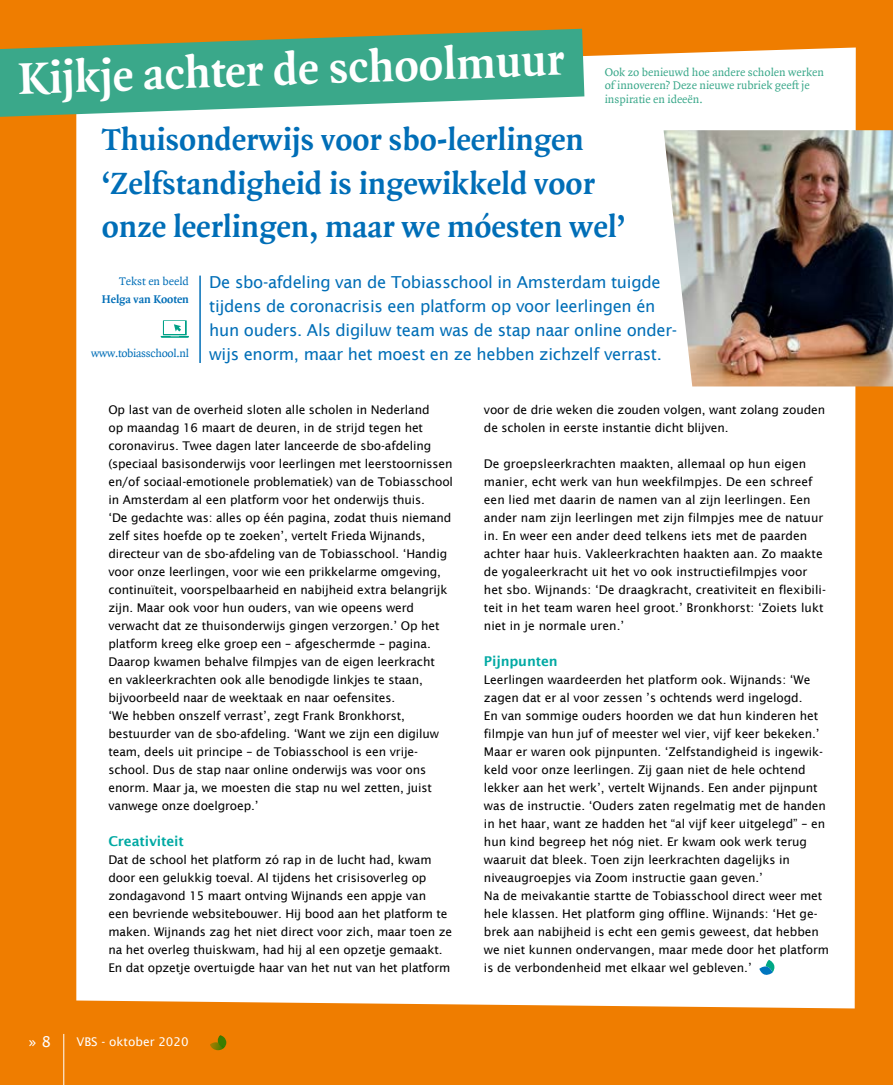
<style>
.page{position:relative;width:893px;height:1085px;background:#fff}
.page>*{position:absolute;margin:0;border:0;box-sizing:border-box;transform-origin:0 0}
.t1{font:700 47.55px "Quadraat";color:#fff}
.t2{font:700 33px/43.5px "Quadraat";color:#006eb7}
.t3{font:16.5px/24px "Lucida Sans";letter-spacing:-.02em;color:#006eb7}
.t4{font:15px "Lucida Sans";color:#fff}
.t5{font:600 13.5px "Lucida Sans";letter-spacing:-.01em;color:#00a9a3}
.t6{font:12px/18px "Lucida Sans";letter-spacing:-.01em;color:#000}
.t7{font:12px/13.5px "Quadraat";color:#3aa88a}
.t8{font:12px "Quadraat";letter-spacing:-.025em;color:#006eb7}
.t9{font:12px "Lucida Sans";color:#fff}
.t10{font:700 12px "Quadraat";color:#006eb7}
.t11{font:12px "Quadraat";color:#006eb7}
</style>
<div class="page">
<div style="left:0;top:0;width:893px;height:1084px;background:#ef7d00"></div>
<div style="left:76px;top:47px;width:780px;height:961px;background:#fff"></div>
<hr style="left:64px;top:1033px;width:1px;height:51px;background:#fff">
<svg style="left:210px;top:1035px;width:16px;height:15px"></svg>
<svg style="left:0;top:28px;width:653px;height:125px;background:#9dc3a3"></svg>
<svg style="left:759px;top:959px;width:15px;height:15px"></svg>
<div style="left:163px;top:320px;width:24px;height:15px;background:#fff"></div>
<svg style="left:161px;top:322px;width:28px;height:16px"></svg>
<hr style="left:199px;top:275px;width:2px;height:88px;background:#006eb7">
<img style="left:664px;top:130px;width:229px;height:256px">
<h1 class="t1" style="left:18px;top:54px;width:548px;rotate:-2deg">Kijkje achter de schoolmuur</h1>
<p class="t7" style="left:605px;top:66px;width:221px">Ook zo benieuwd hoe andere scholen werken of innoveren? Deze nieuwe rubriek geeft je inspiratie en ideeën.</p>
<h2 class="t2" style="left:102px;top:119px;width:525px">Thuisonderwijs voor sbo-leerlingen ‘Zelfstandigheid is ingewikkeld voor onze leerlingen, maar we móesten wel’</h2>
<p class="t11" style="left:119px;top:275px;width:71px">Tekst en beeld</p>
<p class="t10" style="left:102px;top:293px;width:89px">Helga van Kooten</p>
<p class="t8" style="left:91px;top:347px;width:99px">www.tobiasschool.nl</p>
<h3 class="t3" style="left:209px;top:270px;width:469px">De sbo-afdeling van de Tobiasschool in Amsterdam tuigde tijdens de coronacrisis een platform op voor leerlingen én hun ouders. Als digiluw team was de stap naar online onder&shy;wijs enorm, maar het moest en ze hebben zichzelf verrast.</h3>
<p class="t6" style="left:108px;top:400px;width:346px">Op last van de overheid sloten alle scholen in Nederland<br>op maandag 16 maart de deuren, in de strijd tegen het coronavirus. Twee dagen later lanceerde de sbo-afdeling (speciaal basisonderwijs voor leerlingen met leerstoornissen en/of sociaal-emotionele problematiek) van de Tobiasschool in Amsterdam al een platform voor het onderwijs thuis.<br>‘De gedachte was: alles op één pagina, zodat thuis niemand zelf sites hoefde op te zoeken’, vertelt Frieda Wijnands, directeur van de sbo-afdeling van de Tobiasschool. ‘Handig voor onze leerlingen, voor wie een prikkelarme omgeving, continuïteit, voorspelbaarheid en nabijheid extra belangrijk zijn. Maar ook voor hun ouders, van wie opeens werd verwacht dat ze thuisonderwijs gingen verzorgen.’ Op het platform kreeg elke groep een – afgeschermde – pagina.<br>Daarop kwamen behalve filmpjes van de eigen leerkracht<br>en vakleerkrachten ook alle benodigde linkjes te staan, bijvoorbeeld naar de weektaak en naar oefensites.<br>‘We hebben onszelf verrast’, zegt Frank Bronkhorst, bestuurder van de sbo-afdeling. ‘Want we zijn een digiluw team, deels uit principe – de Tobiasschool is een vrije&shy;school. Dus de stap naar online onderwijs was voor ons enorm. Maar ja, we moesten die stap nu wel zetten, juist vanwege onze doelgroep.’</p>
<p class="t5" style="left:108px;top:833px;width:77px">Creativiteit</p>
<p class="t6" style="left:108px;top:850px;width:345px">Dat de school het platform zó rap in de lucht had, kwam door een gelukkig toeval. Al tijdens het crisisoverleg op zondagavond 15 maart ontving Wijnands een appje van<br>een bevriende websitebouwer. Hij bood aan het platform te maken. Wijnands zag het niet direct voor zich, maar toen ze na het overleg thuiskwam, had hij al een opzetje gemaakt.<br>En dat opzetje overtuigde haar van het nut van het platform</p>
<p class="t4" style="left:29px;top:1032px;width:24px">» 8</p>
<p class="t9" style="left:77px;top:1035px;width:114px">VBS - oktober 2020</p>
<p class="t6" style="left:484px;top:400px;width:343px">voor de drie weken die zouden volgen, want zolang zouden de scholen in eerste instantie dicht blijven.</p>
<p class="t6" style="left:484px;top:454px;width:344px">De groepsleerkrachten maakten, allemaal op hun eigen manier, echt werk van hun weekfilmpjes. De een schreef een lied met daarin de namen van al zijn leerlingen. Een ander nam zijn leerlingen met zijn filmpjes mee de natuur in. En weer een ander deed telkens iets met de paarden achter haar huis. Vakleerkrachten haakten aan. Zo maakte de yogaleerkracht uit het vo ook instructiefilmpjes voor het sbo. Wijnands: ‘De draagkracht, creativiteit en flexibili&shy;teit in het team waren heel groot.’ Bronkhorst: ‘Zoiets lukt niet in je normale uren.’</p>
<p class="t5" style="left:484px;top:653px;width:75px">Pijnpunten</p>
<p class="t6" style="left:484px;top:670px;width:347px">Leerlingen waardeerden het platform ook. Wijnands: ‘We zagen dat er al voor zessen ’s ochtends werd ingelogd.<br>En van sommige ouders hoorden we dat hun kinderen het filmpje van hun juf of meester wel vier, vijf keer bekeken.’ Maar er waren ook pijnpunten. ‘Zelfstandigheid is ingewik&shy;keld voor onze leerlingen. Zij gaan niet de hele ochtend lekker aan het werk’, vertelt Wijnands. Een ander pijnpunt was de instructie. ‘Ouders zaten regelmatig met de handen in het haar, want ze hadden het “al vijf keer uitgelegd” – en hun kind begreep het nóg niet. Er kwam ook werk terug waaruit dat bleek. Toen zijn leerkrachten dagelijks in niveaugroepjes via Zoom instructie gaan geven.’<br>Na de meivakantie startte de Tobiasschool direct weer met hele klassen. Het platform ging offline. Wijnands: ‘Het ge&shy;brek aan nabijheid is echt een gemis geweest, dat hebben we niet kunnen ondervangen, maar mede door het platform is de verbondenheid met elkaar wel gebleven.’</p>
</div>
